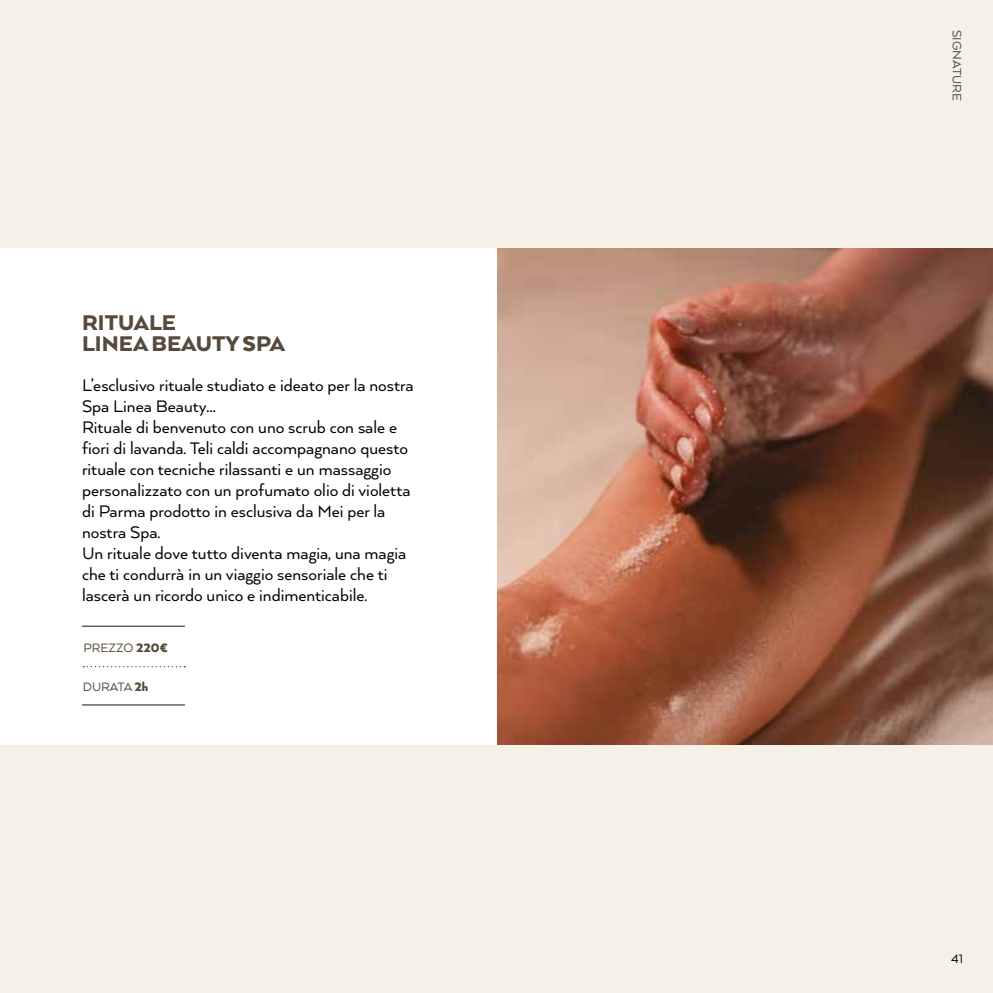
<style>
.page{position:relative;width:993px;height:993px;background:#fff}
.page>*{position:absolute;margin:0;border:0;box-sizing:border-box;transform-origin:0 0}
.t1{font:900 24.5px/21px "Arquitecta";color:#574a3c}
.t2{font:19.25px/21px "Arquitecta";color:#000}
.t3{font:14px "Arquitecta";color:#574a3c}
.t4{font:14px "Arquitecta";color:#000}
.s1{font-weight:900}
</style>
<div class="page">
<div style="left:0;top:0;width:992px;height:992px;background:#f5f1e9"></div>
<img style="left:496px;top:248px;width:496px;height:496px">
<div style="left:0;top:248px;width:496px;height:496px;background:#fff"></div>
<svg style="left:83px;top:666px;width:102px;height:1px"></svg>
<hr style="left:82px;top:625px;width:103px;height:1px;background:#574a3c">
<hr style="left:82px;top:704px;width:103px;height:1px;background:#574a3c">
<p class="t1" style="left:82px;top:311px;width:204px">RITUALE<br>LINEA BEAUTY SPA</p>
<p class="t2" style="left:82px;top:373px;width:333px">L’esclusivo rituale studiato e ideato per la nostra Spa Linea Beauty…<br>Rituale di benvenuto con uno scrub con sale e fiori di lavanda. Teli caldi accompagnano questo rituale con tecniche rilassanti e un massaggio personalizzato con un profumato olio di violetta di Parma prodotto in esclusiva da Mei per la nostra Spa.<br>Un rituale dove tutto diventa magia, una magia che ti condurrà in un viaggio sensoriale che ti lascerà un ricordo unico e indimenticabile.</p>
<p class="t3" style="left:83px;top:639px;width:86px">PREZZO <span class="s1">220€</span></p>
<p class="t3" style="left:83px;top:678px;width:67px">DURATA <span class="s1">2h</span></p>
<p class="t3" style="left:965px;top:30px;width:72px;rotate:90deg">SIGNATURE</p>
<p class="t4" style="left:950px;top:949px;width:14px">41</p>
</div>
